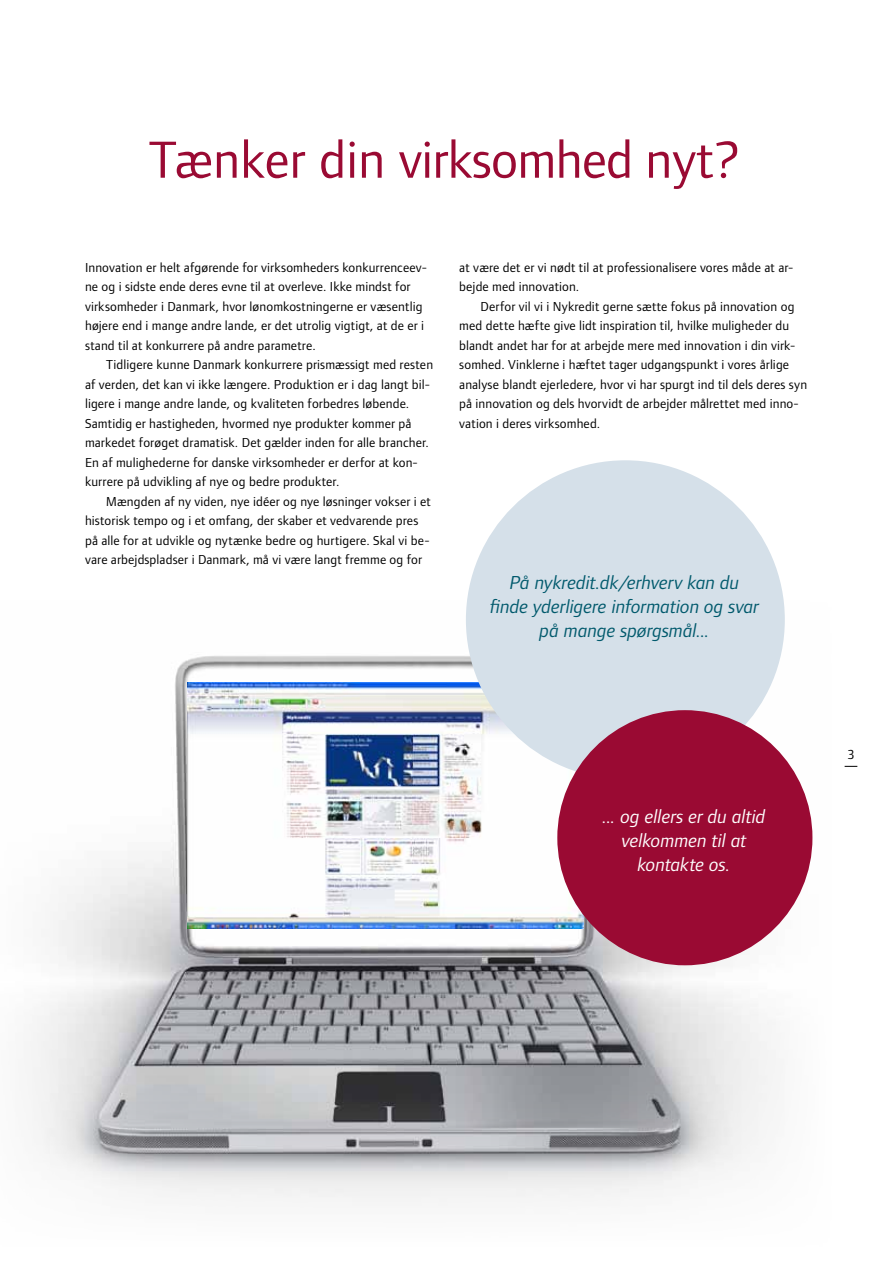
<style>
.page{position:relative;width:893px;height:1263px;background:#fff}
.page>*{position:absolute;margin:0;border:0;box-sizing:border-box;transform-origin:0 0}
.t1{font:54px "Foundry Form Sans";letter-spacing:-.015em;color:#9a0a33}
.t2{font:italic 19.5px/24px "Foundry Form Sans";letter-spacing:-.005em;color:#00596c;text-align:center}
.t3{font:italic 19.5px/24px "Foundry Form Sans";letter-spacing:-.01em;color:#fff;text-align:center}
.t4{font:13.5px/19.5px "Foundry Form Sans";letter-spacing:.01em;color:#000}
</style>
<div class="page">
<svg style="left:845px;top:766px;width:12px;height:1px"></svg>
<img style="left:30px;top:603px;width:783px;height:599px">
<img style="left:188px;top:682px;width:395px;height:246px">
<div style="left:466px;top:460px;width:319px;height:319px;background:#d5e0e9;border-radius:50%"></div>
<div style="left:557px;top:710px;width:255px;height:255px;background:#9a0a33;border-radius:50%"></div>
<h1 class="t1" style="left:149px;top:129px;width:593px">Tænker din virksomhed nyt?</h1>
<p class="t4" style="left:85px;top:257px;width:343px">Innovation er helt afgørende for virksomheders konkurrenceev&shy;ne og i sidste ende deres evne til at overleve. Ikke mindst for virksomheder i Danmark, hvor lønomkostningerne er væsentlig højere end i mange andre lande, er det utrolig vigtigt, at de er i stand til at konkurrere på andre parametre.</p>
<p class="t4" style="left:85px;top:355px;width:350px;text-indent:21px">Tidligere kunne Danmark konkurrere prismæssigt med resten af verden, det kan vi ikke længere. Produktion er i dag langt bil&shy;ligere i mange andre lande, og kvaliteten forbedres løbende.<br>Samtidig er hastigheden, hvormed nye produkter kommer på markedet forøget dramatisk. Det gælder inden for alle brancher.<br>En af mulighederne for danske virksomheder er derfor at kon&shy;kurrere på udvikling af nye og bedre produkter.</p>
<p class="t4" style="left:85px;top:491px;width:347px;text-indent:21px">Mængden af ny viden, nye idéer og nye løsninger vokser i et historisk tempo og i et omfang, der skaber et vedvarende pres på alle for at udvikle og nytænke bedre og hurtigere. Skal vi be&shy;vare arbejdspladser i Danmark, må vi være langt fremme og for</p>
<p class="t4" style="left:459px;top:257px;width:335px">at være det er vi nødt til at professionalisere vores måde at ar&shy;bejde med innovation.</p>
<p class="t4" style="left:459px;top:296px;width:349px;text-indent:21px">Derfor vil vi i Nykredit gerne sætte fokus på innovation og med dette hæfte give lidt inspiration til, hvilke muligheder du blandt andet har for at arbejde mere med innovation i din virk&shy;somhed. Vinklerne i hæftet tager udgangspunkt i vores årlige analyse blandt ejerledere, hvor vi har spurgt ind til dels deres syn på innovation og dels hvorvidt de arbejder målrettet med inno&shy;vation i deres virksomhed.</p>
<h2 class="t2" style="left:490px;top:570px;width:270px">På nykredit.dk/erhverv kan du finde yderligere information og svar på mange spørgsmål...</h2>
<h2 class="t3" style="left:603px;top:804px;width:164px">... og ellers er du altid velkommen til at kontakte os.</h2>
<p class="t4" style="left:848px;top:745px;width:8px">3</p>
</div>
